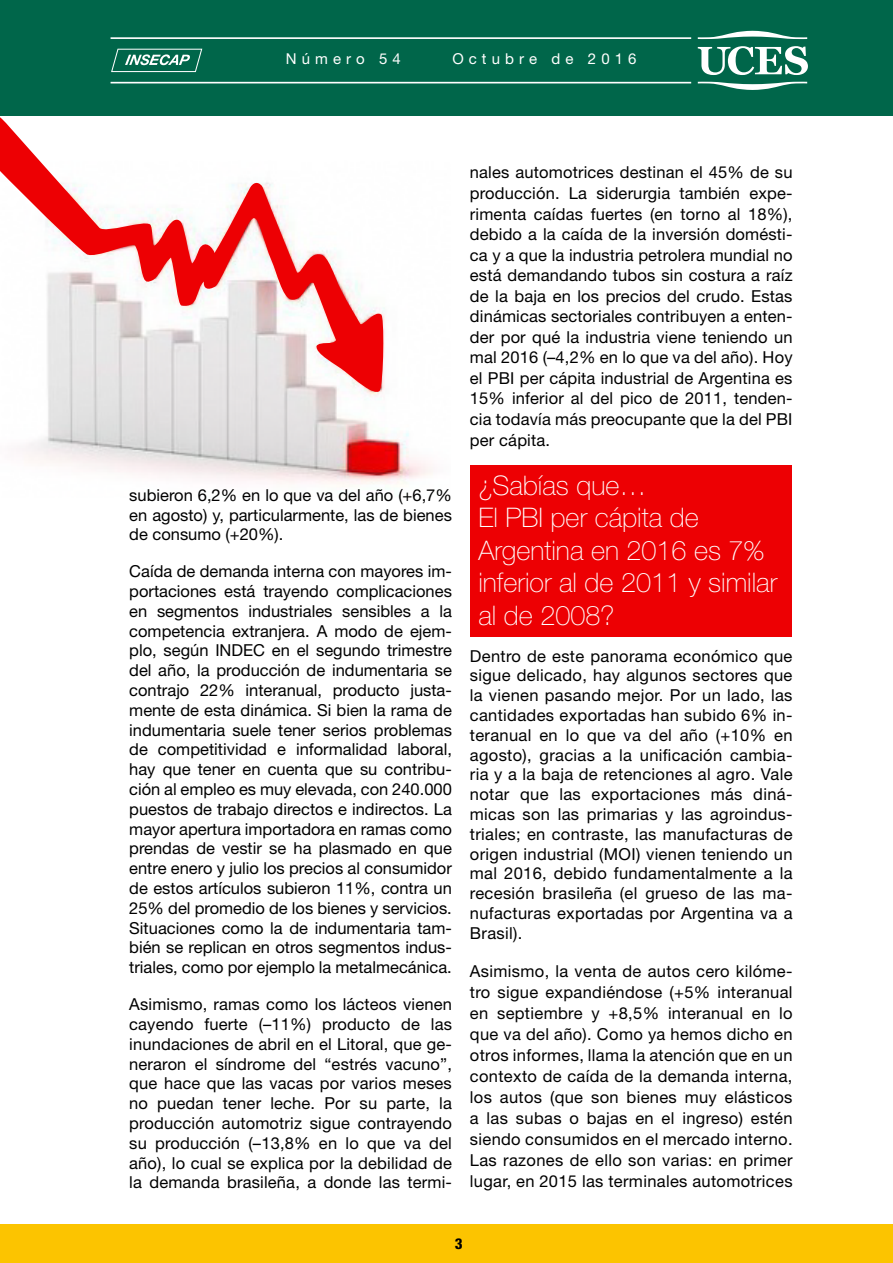
<style>
.page{position:relative;width:893px;height:1263px;background:#fff}
.page>*{position:absolute;margin:0;border:0;box-sizing:border-box;transform-origin:0 0}
.t1{font:100 27px/32.4px "Helvetica Neue LT Std";color:#fff}
.t2{font:16.5px/19.8px "Helvetica Neue LT Std";letter-spacing:.01em;color:#000;text-align:justify}
.t3{font:15px "Helvetica Neue LT Std";letter-spacing:.34em;color:#fff}
.t4{font:800 condensed 15px "Helvetica Neue LT Std";color:#000}
</style>
<div class="page">
<div style="left:0;top:0;width:893px;height:116px;background:#00664a"></div>
<div style="left:0;top:1225px;width:893px;height:38px;background:#fcc400"></div>
<svg style="left:111px;top:49px;width:91px;height:23px"></svg>
<svg style="left:698px;top:82px;width:109px;height:8px"></svg>
<svg style="left:698px;top:31px;width:109px;height:8px"></svg>
<svg style="left:698px;top:46px;width:110px;height:29px"></svg>
<hr style="left:111px;top:37px;width:580px;height:2px;background:#fff">
<hr style="left:111px;top:82px;width:580px;height:1px;background:#fff">
<div style="left:470px;top:465px;width:322px;height:172px;background:#ed0003"></div>
<img style="left:22px;top:396px;width:411px;height:89px">
<svg style="left:0;top:117px;width:385px;height:279px"></svg>
<p class="t3" style="left:286px;top:50px;width:117px">Número 54</p>
<p class="t3" style="left:452px;top:50px;width:186px">Octubre de 2016</p>
<p class="t2" style="left:129px;top:485px;width:324px">subieron 6,2% en lo que va del año (+6,7% en agosto) y, particularmente, las de bienes de consumo (+20%).</p>
<p class="t2" style="left:129px;top:561px;width:324px">Caída de demanda interna con mayores im&shy;portaciones está trayendo complicaciones en segmentos industriales sensibles a la competencia extranjera. A modo de ejem&shy;plo, según INDEC en el segundo trimestre del año, la producción de indumentaria se contrajo 22% interanual, producto justa&shy;mente de esta dinámica. Si bien la rama de indumentaria suele tener serios problemas de competitividad e informalidad laboral, hay que tener en cuenta que su contribu&shy;ción al empleo es muy elevada, con 240.000 puestos de trabajo directos e indirectos. La mayor apertura importadora en ramas como prendas de vestir se ha plasmado en que entre enero y julio los precios al consumidor de estos artículos subieron 11%, contra un 25% del promedio de los bienes y servicios.<br>Situaciones como la de indumentaria tam&shy;bién se replican en otros segmentos indus&shy;triales, como por ejemplo la metalmecánica.</p>
<p class="t2" style="left:129px;top:994px;width:324px">Asimismo, ramas como los lácteos vienen cayendo fuerte (–11%) producto de las inundaciones de abril en el Litoral, que ge&shy;neraron el síndrome del “estrés vacuno”, que hace que las vacas por varios meses no puedan tener leche. Por su parte, la producción automotriz sigue contrayendo su producción (–13,8% en lo que va del año), lo cual se explica por la debilidad de la demanda brasileña, a donde las termi-</p>
<p class="t2" style="left:470px;top:162px;width:324px;line-height:20.5px">nales automotrices destinan el 45% de su producción. La siderurgia también expe&shy;rimenta caídas fuertes (en torno al 18%), debido a la caída de la inversión domésti&shy;ca y a que la industria petrolera mundial no está demandando tubos sin costura a raíz de la baja en los precios del crudo. Estas dinámicas sectoriales contribuyen a enten&shy;der por qué la industria viene teniendo un mal 2016 (–4,2% en lo que va del año). Hoy el PBI per cápita industrial de Argentina es 15% inferior al del pico de 2011, tenden&shy;cia todavía más preocupante que la del PBI per cápita.</p>
<h1 class="t1" style="left:478px;top:469px;width:300px">¿Sabías que…<br>El PBI per cápita de<br>Argentina en 2016 es 7% inferior al de 2011 y similar al de 2008?</h1>
<p class="t2" style="left:470px;top:645px;width:324px">Dentro de este panorama económico que sigue delicado, hay algunos sectores que la vienen pasando mejor. Por un lado, las cantidades exportadas han subido 6% in&shy;teranual en lo que va del año (+10% en agosto), gracias a la unificación cambia&shy;ria y a la baja de retenciones al agro. Vale notar que las exportaciones más diná&shy;micas son las primarias y las agroindus&shy;triales; en contraste, las manufacturas de origen industrial (MOI) vienen teniendo un mal 2016, debido fundamentalmente a la recesión brasileña (el grueso de las ma&shy;nufacturas exportadas por Argentina va a Brasil).</p>
<p class="t2" style="left:470px;top:960px;width:324px;line-height:21px">Asimismo, la venta de autos cero kilóme&shy;tro sigue expandiéndose (+5% interanual en septiembre y +8,5% interanual en lo que va del año). Como ya hemos dicho en otros informes, llama la atención que en un contexto de caída de la demanda interna, los autos (que son bienes muy elásticos a las subas o bajas en el ingreso) estén siendo consumidos en el mercado interno.<br>Las razones de ello son varias: en primer lugar, en 2015 las terminales automotrices</p>
<p class="t4" style="left:455px;top:1234px;width:9px">3</p>
</div>
